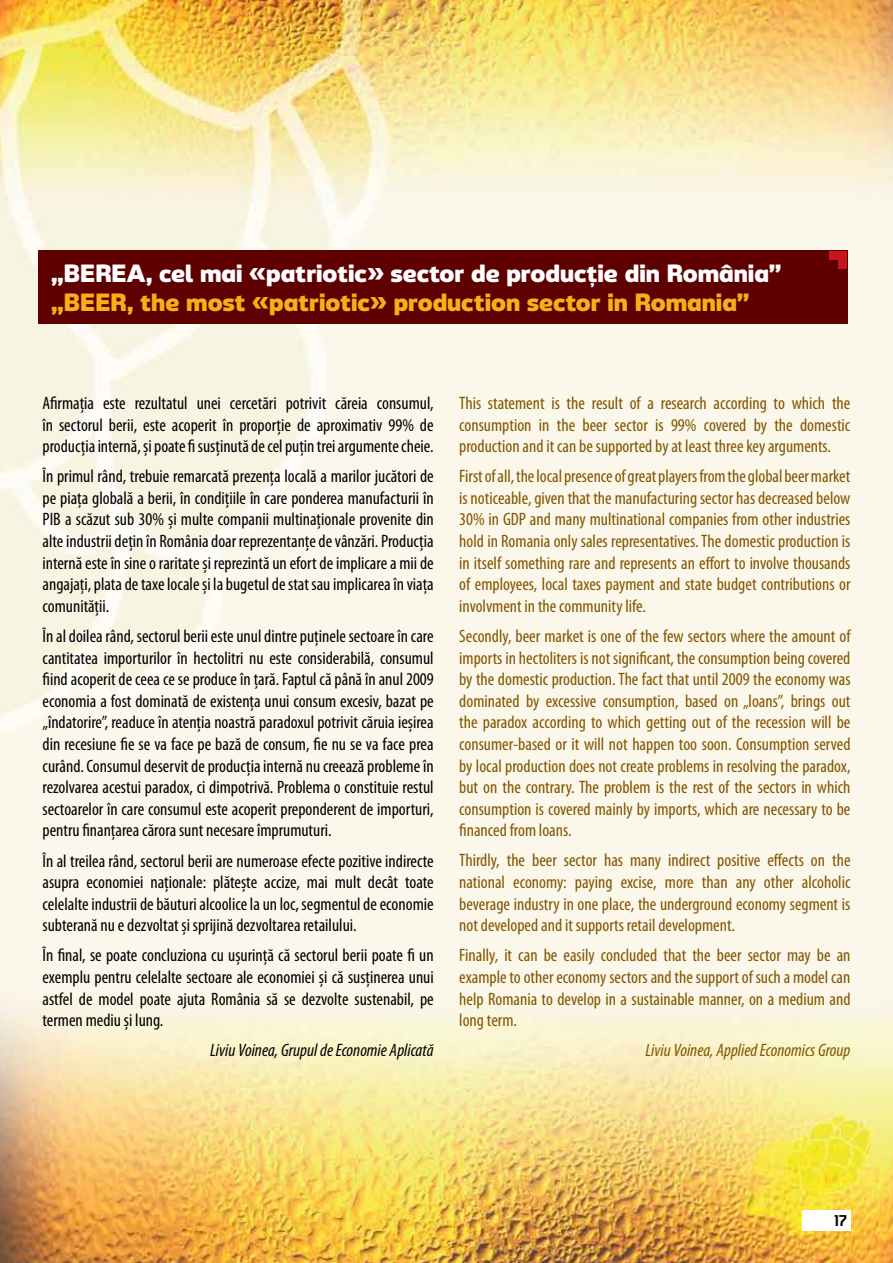
<style>
.page{position:relative;width:893px;height:1263px;background:#fff}
.page>*{position:absolute;margin:0;border:0;box-sizing:border-box;transform-origin:0 0}
.t1{font:900 24px "Carlsberg Sans";color:#fff}
.t2{font:900 24px "Carlsberg Sans";color:#fbad18}
.t3{font:condensed 18px/21.6px "Myriad Pro";color:#000;text-align:justify}
.t4{font:condensed 18px/21.6px "Myriad Pro";color:#825600;text-align:justify}
.t5{font:italic condensed 18px "Myriad Pro";color:#000}
.t6{font:italic condensed 18px "Myriad Pro";color:#825600}
.t7{font:700 15px "Carlsberg Sans";color:#000}
</style>
<div class="page">
<img style="left:1px;top:0;width:892px;height:1263px">
<div style="left:39px;top:251px;width:809px;height:73px;background:#5e0000"></div>
<div style="left:838px;top:251px;width:9px;height:9px;background:#c4161c"></div>
<div style="left:829px;top:251px;width:9px;height:9px;background:#c4161c"></div>
<div style="left:838px;top:260px;width:9px;height:9px;background:#c4161c"></div>
<img style="left:0;top:0;width:1px;height:1263px">
<div style="left:802px;top:1210px;width:48px;height:21px;background:#fff"></div>
<h1 class="t1" style="left:51px;top:259px;width:732px">„BEREA, cel mai «patriotic» sector de producție din România”</h1>
<h1 class="t2" style="left:51px;top:287px;width:700px">„BEER, the most «patriotic» production sector in Romania”</h1>
<p class="t3" style="left:43px;top:392px;width:393px">Afirmația este rezultatul unei cercetări potrivit căreia consumul, în sectorul berii, este acoperit în proporție de aproximativ 99% de producția internă, și poate fi susținută de cel puțin trei argumente cheie.</p>
<p class="t3" style="left:43px;top:465px;width:393px">În primul rând, trebuie remarcată prezența locală a marilor jucători de pe piața globală a berii, în condițiile în care ponderea manufacturii în PIB a scăzut sub 30% și multe companii multinaționale provenite din alte industrii dețin în România doar reprezentanțe de vânzări. Producția internă este în sine o raritate și reprezintă un efort de implicare a mii de angajați, plata de taxe locale și la bugetul de stat sau implicarea în viața comunității.</p>
<p class="t3" style="left:43px;top:625px;width:393px">În al doilea rând, sectorul berii este unul dintre puținele sectoare în care cantitatea importurilor în hectolitri nu este considerabilă, consumul fiind acoperit de ceea ce se produce în țară. Faptul că până în anul 2009 economia a fost dominată de existența unui consum excesiv, bazat pe „îndatorire”, readuce în atenția noastră paradoxul potrivit căruia ieșirea din recesiune fie se va face pe bază de consum, fie nu se va face prea curând. Consumul deservit de producția internă nu creează probleme în rezolvarea acestui paradox, ci dimpotrivă. Problema o constituie restul sectoarelor în care consumul este acoperit preponderent de importuri, pentru finanțarea cărora sunt necesare împrumuturi.</p>
<p class="t3" style="left:43px;top:849px;width:393px">În al treilea rând, sectorul berii are numeroase efecte pozitive indirecte asupra economiei naționale: plătește accize, mai mult decât toate celelalte industrii de băuturi alcoolice la un loc, segmentul de economie subterană nu e dezvoltat și sprijină dezvoltarea retailului.</p>
<p class="t3" style="left:43px;top:944px;width:393px">În final, se poate concluziona cu ușurință că sectorul berii poate fi un exemplu pentru celelalte sectoare ale economiei și că susținerea unui astfel de model poate ajuta România să se dezvolte sustenabil, pe termen mediu și lung.</p>
<p class="t5" style="left:210px;top:1039px;width:225px">Liviu Voinea, Grupul de Economie Aplicată</p>
<p class="t4" style="left:459px;top:392px;width:393px">This statement is the result of a research according to which the consumption in the beer sector is 99% covered by the domestic production and it can be supported by at least three key arguments.</p>
<p class="t4" style="left:459px;top:465px;width:393px">First of all, the local presence of great players from the global beer market is noticeable, given that the manufacturing sector has decreased below 30% in GDP and many multinational companies from other industries hold in Romania only sales representatives. The domestic production is in itself something rare and represents an effort to involve thousands of employees, local taxes payment and state budget contributions or involvment in the community life.</p>
<p class="t4" style="left:459px;top:625px;width:393px">Secondly, beer market is one of the few sectors where the amount of imports in hectoliters is not significant, the consumption being covered by the domestic production. The fact that until 2009 the economy was dominated by excessive consumption, based on „loans”, brings out the paradox according to which getting out of the recession will be consumer-based or it will not happen too soon. Consumption served by local production does not create problems in resolving the paradox, but on the contrary. The problem is the rest of the sectors in which consumption is covered mainly by imports, which are necessary to be financed from loans.</p>
<p class="t4" style="left:459px;top:849px;width:393px">Thirdly, the beer sector has many indirect positive effects on the national economy: paying excise, more than any other alcoholic beverage industry in one place, the underground economy segment is not developed and it supports retail development.</p>
<p class="t4" style="left:459px;top:944px;width:393px">Finally, it can be easily concluded that the beer sector may be an example to other economy sectors and the support of such a model can help Romania to develop in a sustainable manner, on a medium and long term.</p>
<p class="t6" style="left:645px;top:1039px;width:207px">Liviu Voinea, Applied Economics Group</p>
<p class="t7" style="left:834px;top:1211px;width:14px">17</p>
</div>
